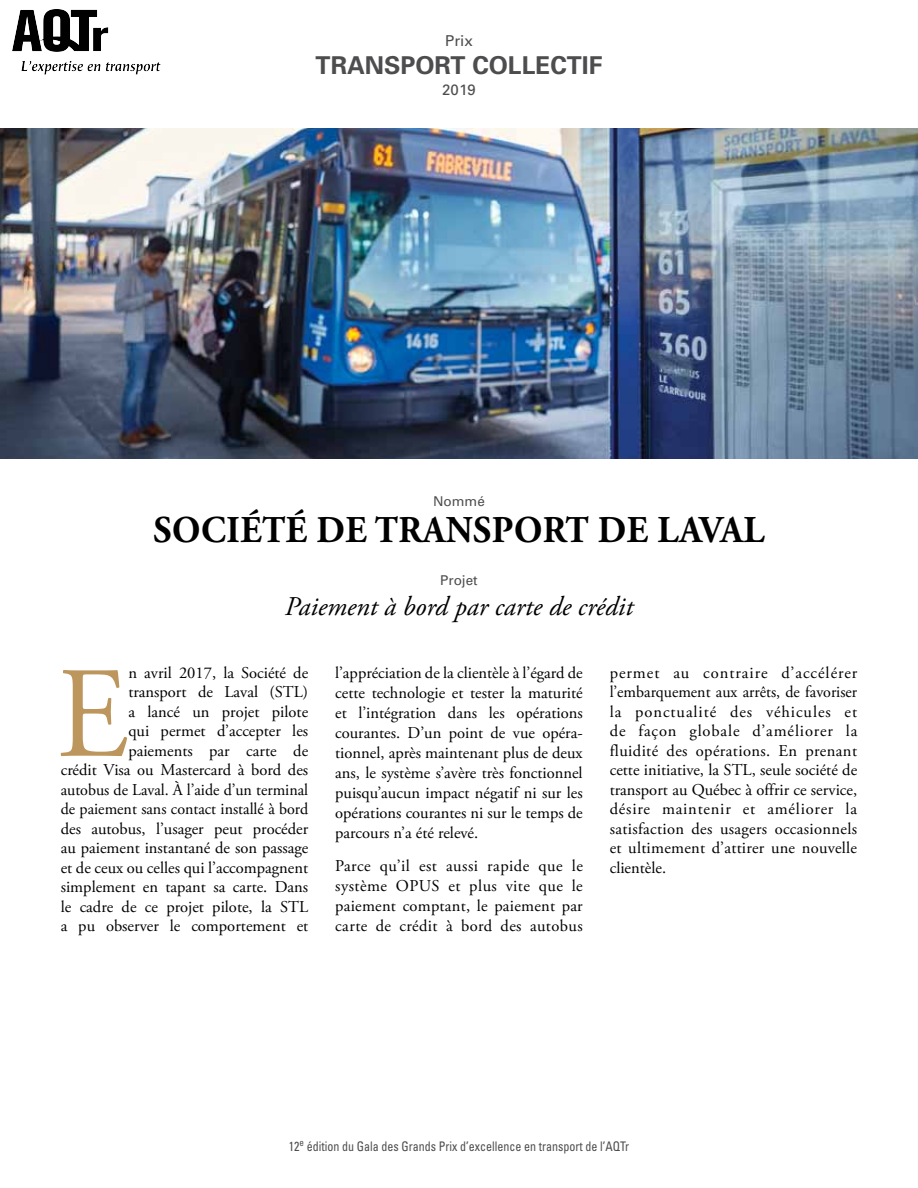
<style>
.page{position:relative;width:918px;height:1188px;background:#fff}
.page>*{position:absolute;margin:0;border:0;box-sizing:border-box;transform-origin:0 0}
.t1{font:129.3px "Adobe Garamond Pro";color:#bc965c;scale:.94 1}
.t2{font:700 37.8px "Adobe Garamond Pro";letter-spacing:.015em;color:#000;scale:.95 1}
.t3{font:italic 27px "Adobe Garamond Pro";color:#000}
.t4{font:700 24.6px "Univers";color:#4d4d4f}
.t5{font:16.5px/19.5px "Adobe Garamond Pro";color:#000;text-align:justify}
.t6{font:15px "Univers";color:#4d4d4f}
.t7{font:13.5px "Univers";color:#4d4d4f}
.t8{font:condensed 13.2px "Univers";color:#4d4d4f;scale:.91 1}
</style>
<div class="page">
<img style="left:0;top:128px;width:918px;height:331px">
<img style="left:12px;top:10px;width:149px;height:65px">
<p class="t6" style="left:445px;top:31px;width:29px">Prix</p>
<h3 class="t4" style="left:316px;top:50px;width:288px">TRANSPORT COLLECTIF</h3>
<p class="t6" style="left:442px;top:81px;width:35px">2019</p>
<p class="t7" style="left:433px;top:493px;width:53px">Nommé</p>
<h2 class="t2" style="left:154px;top:508px;width:567px">SOCIÉTÉ DE TRANSPORT DE LAVAL</h2>
<p class="t7" style="left:440px;top:571px;width:39px">Projet</p>
<h3 class="t3" style="left:285px;top:590px;width:350px">Paiement à bord par carte de crédit</h3>
<p class="t5" style="left:61px;top:663px;width:249px;text-align:right">n avril 2017, la Société de<br>transport de Laval (STL)<br>a lancé un projet pilote<br>qui permet d’accepter les paiements par carte de<br>crédit Visa ou Mastercard à bord des autobus de Laval. À l’aide d’un terminal de paiement sans contact installé à bord des autobus, l’usager peut procéder au paiement instantané de son passage et de ceux ou celles qui l’accompagnent simplement en tapant sa carte. Dans le cadre de ce projet pilote, la STL a pu observer le comportement et</p>
<p class="t5" style="left:335px;top:663px;width:249px;line-height:20px">l’appréciation de la clientèle à l’égard de cette technologie et tester la maturité et l’intégration dans les opérations courantes. D’un point de vue opéra&shy;tionnel, après maintenant plus de deux ans, le système s’avère très fonctionnel puisqu’aucun impact négatif ni sur les opérations courantes ni sur le temps de parcours n’a été relevé.</p>
<h1 class="t1" style="left:57px;top:637px;width:77px">E</h1>
<p class="t5" style="left:335px;top:856px;width:249px;line-height:20px">Parce qu’il est aussi rapide que le système OPUS et plus vite que le paiement comptant, le paiement par carte de crédit à bord des autobus</p>
<p class="t5" style="left:610px;top:663px;width:249px">permet au contraire d’accélérer l’embarquement aux arrêts, de favoriser la ponctualité des véhicules et de façon globale d’améliorer la fluidité des opérations. En prenant cette initiative, la STL, seule société de transport au Québec à offrir ce service, désire maintenir et améliorer la satisfaction des usagers occasionnels et ultimement d’attirer une nouvelle clientèle.</p>
<p class="t8" style="left:289px;top:1137px;width:375px">12<sup>e</sup> édition du Gala des Grands Prix d’excellence en transport de l’AQTr</p>
</div>
